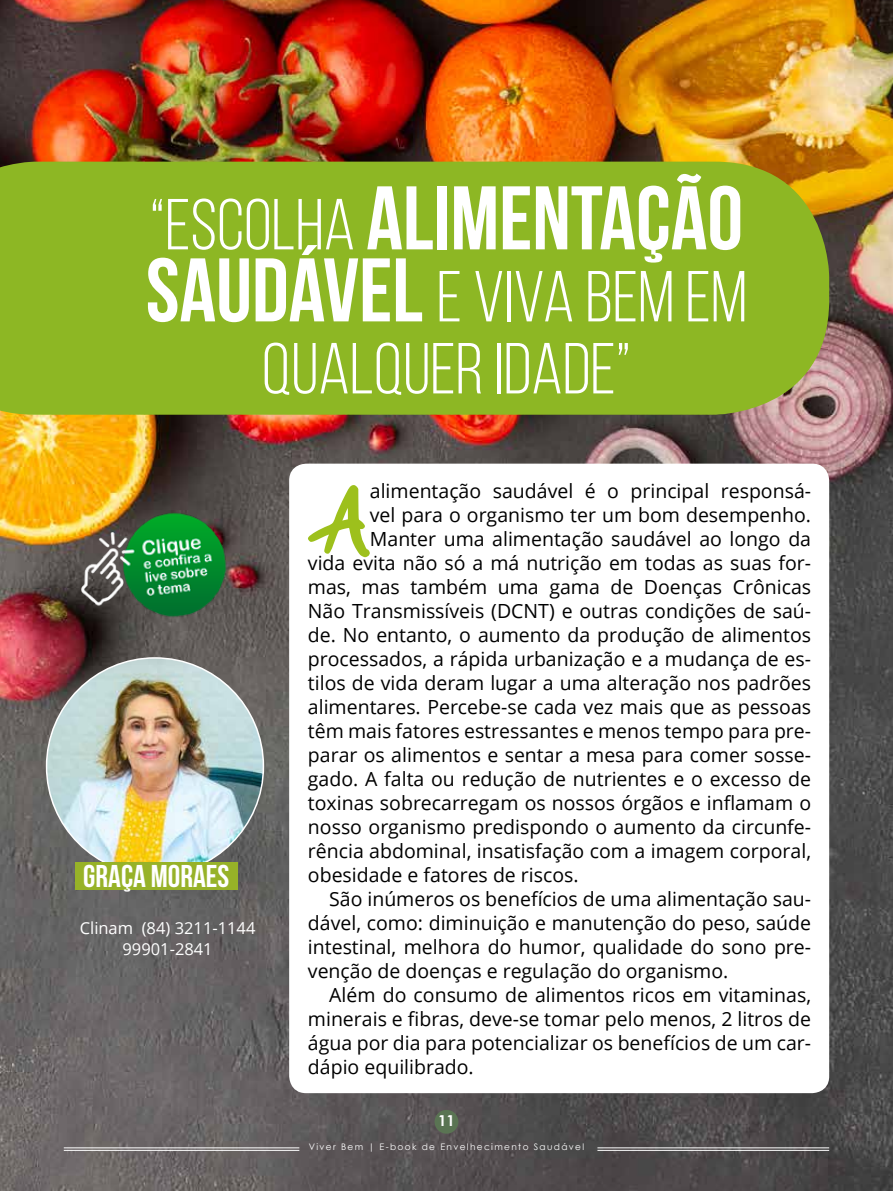
<style>
.page{position:relative;width:893px;height:1191px;background:#fff}
.page>*{position:absolute;margin:0;border:0;box-sizing:border-box;transform-origin:0 0}
.t1{font:700 90px "Bebas Neue";color:#fff}
.t2{font:80.55px "Spicy Pumpkin";color:#9dc01c}
.t3{font:72px/72px "Bebas Neue";color:#fff;text-align:center}
.t4{font:31.5px "Bebas Neue";color:#fff}
.t5{font:19.5px "Open Sans";color:#000}
.t6{font:16.5px/21px "Open Sans";color:#fff;text-align:center}
.t7{font:700 15px "Century Gothic";color:#fff}
.t8{font:9px "Century Gothic";letter-spacing:.15em;color:#fff}
.s1{font-weight:400;font-size:72px}
.s2{font-weight:700;font-size:90px}
</style>
<div class="page">
<img style="left:0;top:0;width:893px;height:1191px">
<div style="left:0;top:162px;width:829px;height:253px;background:#8db724"></div>
<hr style="left:64px;top:1147px;width:235px;height:1px;background:#fff">
<hr style="left:64px;top:1150px;width:235px;height:1px;background:#fff">
<div style="left:435px;top:1109px;width:23px;height:24px;background:#5a7453;border-radius:50%"></div>
<hr style="left:597px;top:1147px;width:232px;height:1px;background:#fff">
<hr style="left:597px;top:1150px;width:232px;height:1px;background:#fff">
<div style="left:289px;top:463px;width:540px;height:630px;background:#fff;border-radius:17px"></div>
<img style="left:47px;top:658px;width:216px;height:217px;border-radius:108px">
<div style="left:75px;top:861px;width:163px;height:28px;background:#97b228"></div>
<img style="left:70px;top:510px;width:161px;height:113px">
<h1 class="t1" style="left:150px;top:169px;width:595px"><span class="s1">“ESCOLHA</span> ALIMENTAÇÃO</h1>
<h3 class="t3" style="left:146px;top:260px;width:603px"><span class="s2">SAUDÁVEL</span> E VIVA BEM EM<br>QUALQUER IDADE”</h3>
<h3 class="t4" style="left:83px;top:858px;width:147px">GRAÇA MORAES</h3>
<p class="t6" style="left:80px;top:916px;width:177px">Clinam (84) 3211-1144<br>99901-2841</p>
<h2 class="t2" style="left:308px;top:462px;width:63px">A</h2>
<p class="t5" style="left:370px;top:477px;width:443px">alimentação saudável é o principal responsá-</p>
<p class="t5" style="left:370px;top:501px;width:443px">vel para o organismo ter um bom desempenho.</p>
<p class="t5" style="left:370px;top:525px;width:443px">Manter uma alimentação saudável ao longo da</p>
<p class="t5" style="left:308px;top:549px;width:505px">vida evita não só a má nutrição em todas as suas for-</p>
<p class="t5" style="left:308px;top:573px;width:505px">mas, mas também uma gama de Doenças Crônicas</p>
<p class="t5" style="left:308px;top:597px;width:505px">Não Transmissíveis (DCNT) e outras condições de saú-</p>
<p class="t5" style="left:308px;top:621px;width:505px">de. No entanto, o aumento da produção de alimentos</p>
<p class="t5" style="left:308px;top:645px;width:505px">processados, a rápida urbanização e a mudança de es-</p>
<p class="t5" style="left:308px;top:669px;width:505px">tilos de vida deram lugar a uma alteração nos padrões</p>
<p class="t5" style="left:308px;top:693px;width:505px">alimentares. Percebe-se cada vez mais que as pessoas</p>
<p class="t5" style="left:308px;top:717px;width:505px">têm mais fatores estressantes e menos tempo para pre-</p>
<p class="t5" style="left:308px;top:741px;width:505px">parar os alimentos e sentar a mesa para comer sosse-</p>
<p class="t5" style="left:308px;top:765px;width:505px">gado. A falta ou redução de nutrientes e o excesso de</p>
<p class="t5" style="left:308px;top:789px;width:505px">toxinas sobrecarregam os nossos órgãos e inflamam o</p>
<p class="t5" style="left:308px;top:813px;width:505px">nosso organismo predispondo o aumento da circunfe-</p>
<p class="t5" style="left:308px;top:837px;width:505px">rência abdominal, insatisfação com a imagem corporal,</p>
<p class="t5" style="left:308px;top:861px;width:272px">obesidade e fatores de riscos.</p>
<p class="t5" style="left:329px;top:885px;width:483px">São inúmeros os benefícios de uma alimentação sau-</p>
<p class="t5" style="left:308px;top:909px;width:505px">dável, como: diminuição e manutenção do peso, saúde</p>
<p class="t5" style="left:308px;top:933px;width:505px">intestinal, melhora do humor, qualidade do sono pre-</p>
<p class="t5" style="left:308px;top:957px;width:422px">venção de doenças e regulação do organismo.</p>
<p class="t5" style="left:329px;top:981px;width:483px">Além do consumo de alimentos ricos em vitaminas,</p>
<p class="t5" style="left:308px;top:1005px;width:505px">minerais e fibras, deve-se tomar pelo menos, 2 litros de</p>
<p class="t5" style="left:308px;top:1029px;width:505px">água por dia para potencializar os benefícios de um car-</p>
<p class="t5" style="left:308px;top:1053px;width:167px">dápio equilibrado.</p>
<p class="t7" style="left:438px;top:1111px;width:18px">11</p>
<p class="t8" style="left:309px;top:1140px;width:277px">Viver Bem | E-book de Envelhecimento Saudável</p>
</div>
